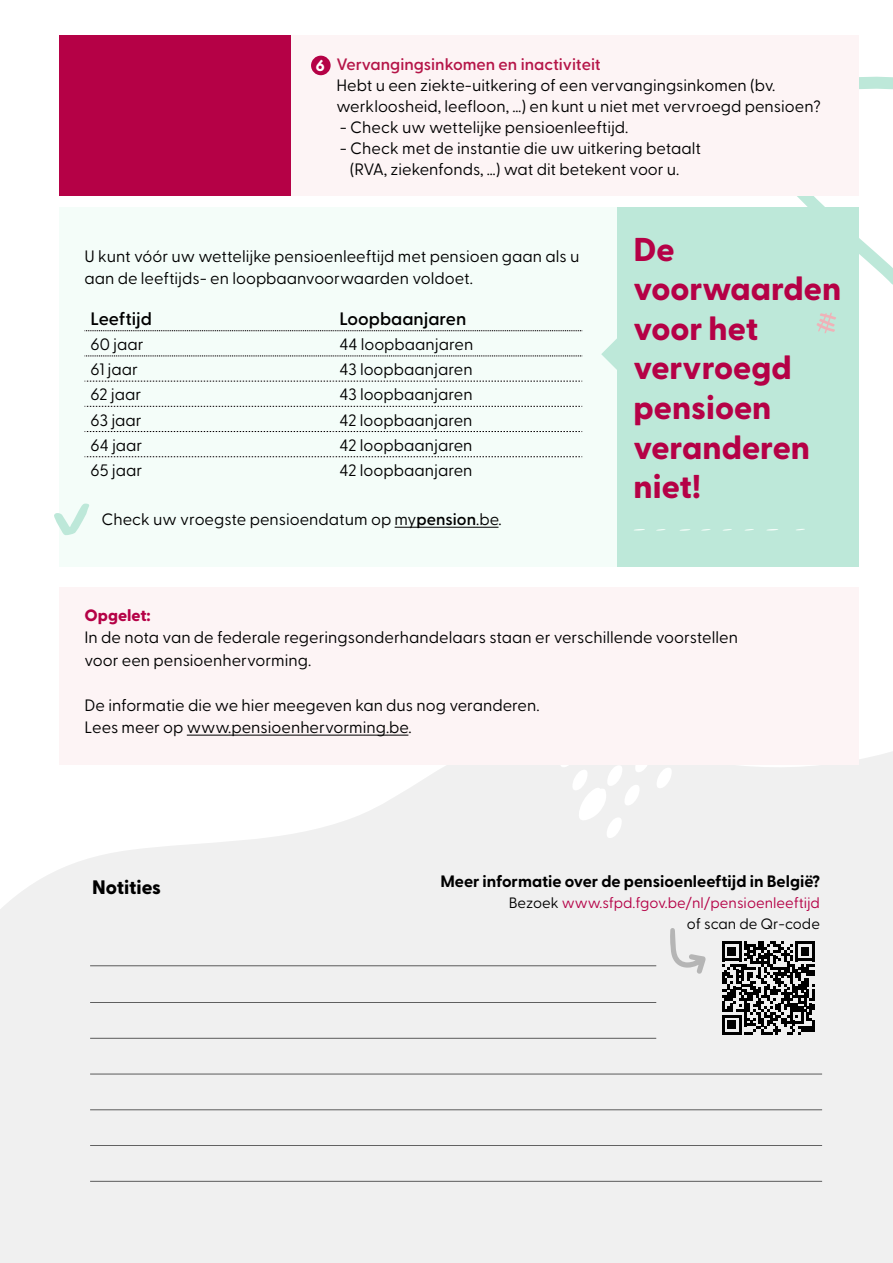
<style>
.page{position:relative;width:893px;height:1263px;background:#fff}
.page>*{position:absolute;margin:0;border:0;box-sizing:border-box;transform-origin:0 0}
.t1{font:800 33px/39.6px "Greycliff CF";color:#b50146}
.t2{font:800 19.5px "Greycliff CF";color:#000}
.t3{font:600 18px "Greycliff CF";color:#000}
.t4{font:16.5px/22.5px "Greycliff CF";color:#000}
.t5{font:700 16.5px "Greycliff CF";color:#000}
.t6{font:600 16.5px "Greycliff CF";color:#b51548}
.t7{font:800 16.5px "Greycliff CF";color:#b50146}
.t8{font:800 15.75px "Greycliff CF";color:#fff}
.t9{font:15px/21px "Greycliff CF";color:#b50146;text-align:right}
.s1{font-weight:600}
.s2{color:#000}
</style>
<div class="page">
<svg style="left:0;top:751px;width:893px;height:512px;fill:#f0f0f0"></svg>
<svg style="left:549px;top:765px;width:144px;height:73px"></svg>
<div style="left:59px;top:587px;width:800px;height:178px;background:#fdf4f5"></div>
<svg style="left:797px;top:76px;width:96px;height:209px"></svg>
<div style="left:59px;top:207px;width:584px;height:360px;background:#f4fdf9"></div>
<div style="left:618px;top:207px;width:241px;height:360px;background:#bde8d9"></div>
<hr style="left:395px;top:527px;width:103px;height:1px;background:#000">
<hr style="left:187px;top:735px;width:221px;height:1px;background:#000">
<svg style="left:601px;top:335px;width:17px;height:41px"></svg>
<svg style="left:656px;top:529px;width:10px;height:2px"></svg>
<svg style="left:680px;top:529px;width:10px;height:2px"></svg>
<svg style="left:701px;top:529px;width:31px;height:2px"></svg>
<svg style="left:54px;top:503px;width:35px;height:32px"></svg>
<svg style="left:85px;top:330px;width:498px;height:1px"></svg>
<svg style="left:85px;top:356px;width:498px;height:1px"></svg>
<svg style="left:85px;top:381px;width:497px;height:1px"></svg>
<svg style="left:85px;top:406px;width:497px;height:1px"></svg>
<svg style="left:85px;top:431px;width:497px;height:1px"></svg>
<svg style="left:85px;top:456px;width:497px;height:1px"></svg>
<hr style="left:90px;top:1109px;width:732px;height:1px;background:#000">
<hr style="left:90px;top:1002px;width:566px;height:1px;background:#000">
<hr style="left:90px;top:965px;width:566px;height:1px;background:#000">
<hr style="left:90px;top:1145px;width:732px;height:1px;background:#000">
<hr style="left:90px;top:1038px;width:566px;height:1px;background:#000">
<hr style="left:90px;top:1181px;width:732px;height:1px;background:#000">
<hr style="left:90px;top:1074px;width:732px;height:1px;background:#000">
<svg style="left:722px;top:941px;width:93px;height:94px"></svg>
<svg style="left:670px;top:928px;width:36px;height:46px"></svg>
<div style="left:275px;top:35px;width:584px;height:161px;background:#fdf4f5"></div>
<div style="left:59px;top:35px;width:232px;height:161px;background:#b50146"></div>
<div style="left:311px;top:56px;width:20px;height:19px;background:#b50146;border-radius:50%"></div>
<svg style="left:816px;top:312px;width:20px;height:21px"></svg>
<p class="t8" style="left:316px;top:53px;width:10px">6</p>
<p class="t6" style="left:336px;top:52px;width:266px">Vervangingsinkomen en inactiviteit</p>
<p class="t4" style="left:336px;top:73px;width:486px;line-height:21px">Hebt u een ziekte-uitkering of een vervangingsinkomen (bv. werkloosheid, leefloon, …) en kunt u niet met vervroegd pensioen?</p>
<p class="t4" style="left:340px;top:115px;width:290px">- Check uw wettelijke pensioenleeftijd.</p>
<p class="t4" style="left:350px;top:136px;width:353px;line-height:21px;text-indent:-10px">- Check met de instantie die uw uitkering betaalt (RVA, ziekenfonds, …) wat dit betekent voor u.</p>
<p class="t4" style="left:85px;top:243px;width:496px">U kunt vóór uw wettelijke pensioenleeftijd met pensioen gaan als u aan de leeftijds- en loopbaanvoorwaarden voldoet.</p>
<p class="t3" style="left:91px;top:305px;width:63px">Leeftijd</p>
<p class="t3" style="left:339px;top:305px;width:129px">Loopbaanjaren</p>
<p class="t4" style="left:91px;top:332px;width:55px">60 jaar</p>
<p class="t4" style="left:339px;top:332px;width:135px">44 loopbaanjaren</p>
<p class="t4" style="left:91px;top:357px;width:49px">61 jaar</p>
<p class="t4" style="left:339px;top:357px;width:135px">43 loopbaanjaren</p>
<p class="t4" style="left:91px;top:382px;width:52px">62 jaar</p>
<p class="t4" style="left:339px;top:382px;width:135px">43 loopbaanjaren</p>
<p class="t4" style="left:91px;top:407px;width:53px">63 jaar</p>
<p class="t4" style="left:339px;top:407px;width:135px">42 loopbaanjaren</p>
<p class="t4" style="left:91px;top:432px;width:53px">64 jaar</p>
<p class="t4" style="left:339px;top:432px;width:135px">42 loopbaanjaren</p>
<p class="t4" style="left:91px;top:458px;width:53px">65 jaar</p>
<p class="t4" style="left:339px;top:458px;width:135px">42 loopbaanjaren</p>
<p class="t4" style="left:101px;top:507px;width:402px">Check uw vroegste pensioendatum op my<span class="s1">pension</span>.be.</p>
<h1 class="t1" style="left:634px;top:228px;width:209px">De voorwaarden voor het vervroegd pensioen veranderen niet!</h1>
<p class="t7" style="left:85px;top:602px;width:68px">Opgelet:</p>
<p class="t4" style="left:85px;top:625px;width:655px">In de nota van de federale regeringsonderhandelaars staan er verschillende voorstellen voor een pensioenhervorming.</p>
<p class="t4" style="left:85px;top:692px;width:457px">De informatie die we hier meegeven kan dus nog veranderen.<br>Lees meer op www.pensioenhervorming.be.</p>
<p class="t2" style="left:92px;top:873px;width:70px">Notities</p>
<p class="t5" style="left:440px;top:869px;width:381px">Meer informatie over de pensioenleeftijd in België?</p>
<p class="t9" style="left:509px;top:891px;width:313px"><span class="s2">Bezoek</span> www.sfpd.fgov.be/nl/pensioenleeftijd <span class="s2">of scan de Qr-code</span></p>
</div>
